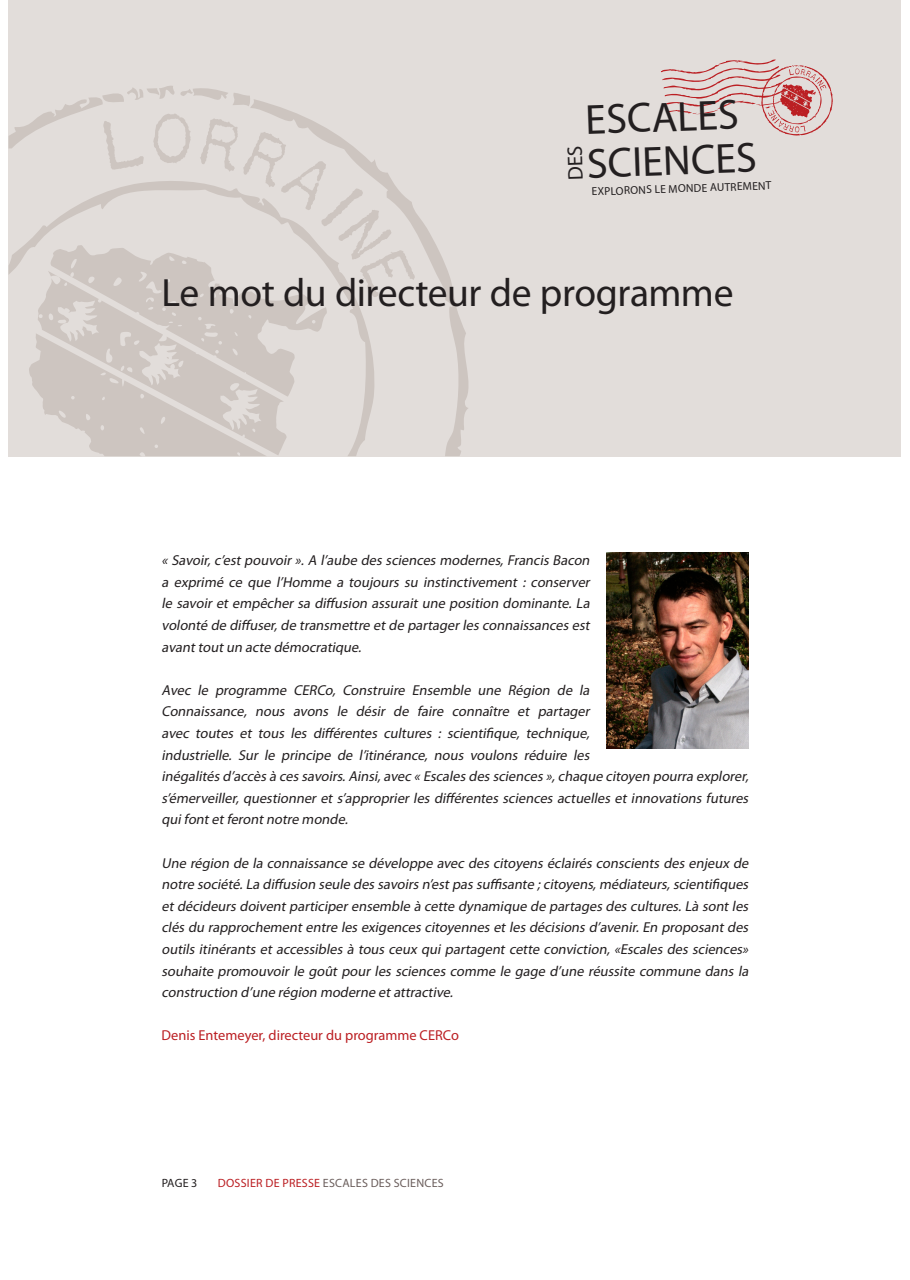
<style>
.page{position:relative;width:910px;height:1280px;background:#fff}
.page>*{position:absolute;margin:0;border:0;box-sizing:border-box;transform-origin:0 0}
.t1{font:42.15px "Myriad Pro";color:#231f20}
.t2{font:39.6px "Myriad Pro";color:#231f20}
.t3{font:italic 14.4px/21.6px "Myriad Pro";letter-spacing:-.21em;color:#231f20;text-align:justify}
.t4{font:14.4px "Myriad Pro";color:#bb1f23}
.t5{font:12px "Myriad Pro";letter-spacing:.02em;color:#6b5e5c}
.t6{font:12px "Myriad Pro";color:#231f20}
.t7{font:11.4px "Myriad Pro";color:#231f20}
.s1{color:#bb1f23}
</style>
<div class="page">
<div style="left:9px;top:0;width:892px;height:456px;background:#e2ddda"></div>
<svg style="left:9px;top:86px;width:460px;height:370px"></svg>
<svg style="left:661px;top:59px;width:172px;height:77px"></svg>
<img style="left:607px;top:553px;width:141px;height:195px">
<h1 class="t1" style="left:585px;top:94px;width:27px;rotate:-2deg">ESCALES</h1>
<h1 class="t1" style="left:586px;top:138px;width:85px;rotate:-2deg">SC IENCES</h1>
<p class="t7" style="left:591px;top:185px;width:181px;rotate:-2deg">Explorons le monde autrement</p>
<h2 class="t2" style="left:162px;top:268px;width:573px">Le mot du directeur de programme</h2>
<p class="t3" style="left:162px;top:549px;width:433px">« Savoir,c’estpouvoir».A l’aube des sciences modernes,Francis Bacon a exprimé ce que l’Homme a toujours su instinctivement : conserver le savoir et empêcher sa diffusion assurait une position dominante. La volonté de diffuser,de transmettre etde partagerles connaissances est avanttoutun acte démocratique.</p>
<p class="t3" style="left:162px;top:679px;width:142px">Avec le programme CERC</p>
<p class="t3" style="left:162px;top:679px;width:591px;text-align:left;text-indent:163px">o, Construire Ensemble une Région de la<br>Connaissance, nous avons le désir de faire connaître et partager<br>avec toutes et tous les différentes cultures : scientifique, technique,<br>industrielle. Sur le principe de l’itinérance, nous voulons réduire les<br>inégalités d’accès à ces savoirs.Ainsi,avec « Escales des sciences »,chaque citoyen pourra explorer, s’émerveiller, questionner et s’approprier les différentes sciences actuelles et innovations futures quifontetferontnotre monde.</p>
<p class="t3" style="left:161px;top:852px;width:591px">U ne région de la connaissance se développe avec des citoyens éclairés conscients des enjeux de notre société.La diffusion seule des savoirs n’estpas suffisante ;citoyens,médiateurs,scientifiques etdécideurs doiventparticiperensemble à cette dynamique de partages des cultures.Là sontles clés du rapprochemententre les exigences citoyennes etles décisions d’avenir.En proposantdes outils itinérants et accessibles à tous ceux qui partagent cette conviction, «Escales des sciences» souhaite promouvoir le goût pour les sciences comme le gage d’une réussite commune dans la construction d’une région moderne etattractive.</p>
<p class="t4" style="left:162px;top:1027px;width:267px">Denis Entemeyer, directeur du programme CERC</p>
<p class="t4" style="left:451px;top:1027px;width:9px">o</p>
<p class="t6" style="left:162px;top:1175px;width:37px">page 3</p>
<p class="t5" style="left:218px;top:1175px;width:227px"><span class="s1">Dossier de presse</span> Escales des sciences</p>
</div>
